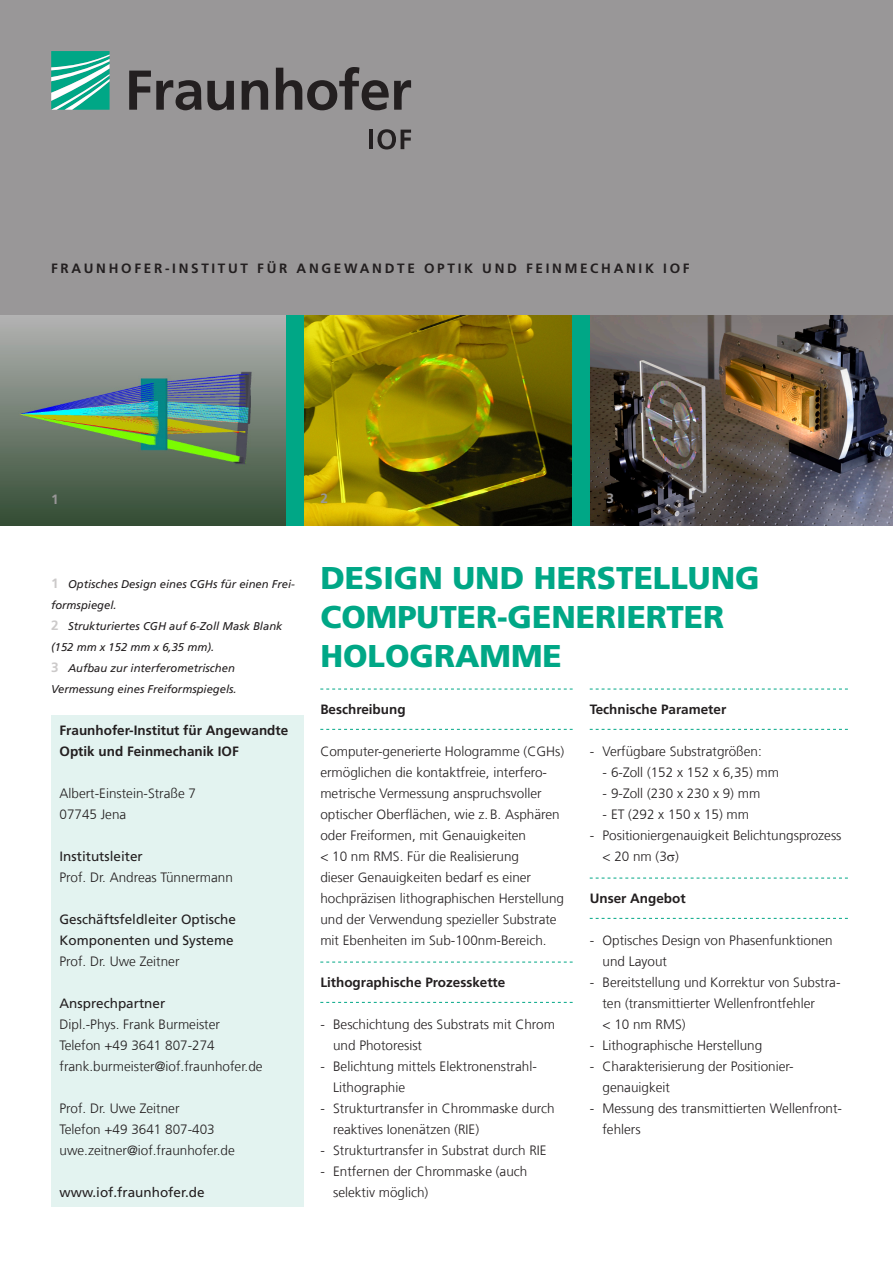
<style>
.page{position:relative;width:893px;height:1263px;background:#fff}
.page>*{position:absolute;margin:0;border:0;box-sizing:border-box;transform-origin:0 0}
._00_Titel{font:900 31.5px/39px "Frutiger LT Com";color:#00a786}
._06_Fließtext{font:300 13.5px/21px "Frutiger LT Com";color:#231f20}
._06_Fließtext-2{font:13.5px "Frutiger LT Com";color:#231f20}
._11_Zwischenüberschr{font:700 13.5px "Frutiger LT Com";color:#231f20}
._10_Institutsname{font:700 13.5px "Frutiger LT Com";letter-spacing:.2em;color:#231f20}
._07_Zwischenüberschr{font:700 13.5px/21px "Frutiger LT Com";color:#231f20}
.t1{font:700 13.5px "Frutiger LT Com";color:#999798}
._05_Marginalie_Bildu{font:italic 11.25px/21px "Frutiger LT Com";color:#231f20}
.s1{font-weight:700;font-style:normal;font-size:13.5px;color:#cccaca}
</style>
<div class="page">
<div style="left:0;top:0;width:893px;height:315px;background:#999798"></div>
<svg style="left:51px;top:51px;width:59px;height:59px;background:#4abda7"></svg>
<svg style="left:129px;top:67px;width:282px;height:43px"></svg>
<hr style="left:369px;top:130px;width:4px;height:19px;background:#231f20">
<svg style="left:377px;top:129px;width:34px;height:20px"></svg>
<div style="left:51px;top:715px;width:252px;height:491px;background:#e3f3f0"></div>
<svg style="left:320px;top:689px;width:253px;height:1px"></svg>
<svg style="left:320px;top:729px;width:253px;height:1px"></svg>
<svg style="left:320px;top:962px;width:253px;height:1px"></svg>
<svg style="left:320px;top:1002px;width:253px;height:1px"></svg>
<svg style="left:590px;top:689px;width:258px;height:1px"></svg>
<svg style="left:590px;top:729px;width:258px;height:1px"></svg>
<svg style="left:590px;top:878px;width:258px;height:1px"></svg>
<svg style="left:590px;top:918px;width:258px;height:1px"></svg>
<img style="left:303px;top:315px;width:269px;height:210px">
<img style="left:0;top:315px;width:286px;height:210px">
<div style="left:586px;top:315px;width:307px;height:213px;background:#231f20;opacity:.8"></div>
<div style="left:286px;top:315px;width:17px;height:210px;background:#00a786"></div>
<div style="left:572px;top:315px;width:17px;height:210px;background:#00a786"></div>
<p class="_10_Institutsname" style="left:51px;top:260px;width:640px">FRAUNHOFER-INSTITUT FÜR ANGEWANDTE OPTIK UND FEINMECHANIK IOF</p>
<p class="t1" style="left:51px;top:491px;width:9px">1</p>
<p class="t1" style="left:320px;top:491px;width:9px">2</p>
<p class="t1" style="left:606px;top:491px;width:9px">3</p>
<p class="_05_Marginalie_Bildu" style="left:51px;top:574px;width:245px"><span class="s1">1</span> Optisches Design eines CGHs für einen Frei&shy;formspiegel.</p>
<p class="_05_Marginalie_Bildu" style="left:51px;top:616px;width:233px"><span class="s1">2</span> Strukturiertes CGH auf 6-Zoll Mask Blank (152 mm x 152 mm x 6,35 mm).</p>
<p class="_05_Marginalie_Bildu" style="left:51px;top:658px;width:185px"><span class="s1">3</span> Aufbau zur interferometrischen</p>
<p class="_05_Marginalie_Bildu" style="left:51px;top:679px;width:187px">Vermessung eines Freiformspiegels.</p>
<p class="_07_Zwischenüberschr" style="left:60px;top:720px;width:230px">Fraunhofer-Institut für Angewandte<br>Optik und Feinmechanik IOF</p>
<p class="_06_Fließtext" style="left:60px;top:783px;width:138px">Albert-Einstein-Straße 7</p>
<p class="_06_Fließtext" style="left:60px;top:804px;width:68px">07745 Jena</p>
<p class="_06_Fließtext-2" style="left:60px;top:848px;width:85px">Institutsleiter</p>
<p class="_06_Fließtext" style="left:60px;top:867px;width:175px">Prof. Dr. Andreas Tünnermann</p>
<p class="_06_Fließtext-2" style="left:60px;top:911px;width:178px">Geschäftsfeldleiter Optische</p>
<p class="_06_Fließtext-2" style="left:60px;top:932px;width:176px">Komponenten und Systeme</p>
<p class="_06_Fließtext" style="left:60px;top:951px;width:122px">Prof. Dr. Uwe Zeitner</p>
<p class="_06_Fließtext-2" style="left:60px;top:995px;width:107px">Ansprechpartner</p>
<p class="_06_Fließtext" style="left:60px;top:1014px;width:162px">Dipl.-Phys. Frank Burmeister</p>
<p class="_06_Fließtext" style="left:60px;top:1035px;width:157px">Telefon +49 3641 807-274</p>
<p class="_06_Fließtext" style="left:60px;top:1056px;width:205px">frank.burmeister@iof.fraunhofer.de</p>
<p class="_06_Fließtext" style="left:60px;top:1098px;width:122px">Prof. Dr. Uwe Zeitner</p>
<p class="_06_Fließtext" style="left:60px;top:1119px;width:157px">Telefon +49 3641 807-403</p>
<p class="_06_Fließtext" style="left:60px;top:1140px;width:177px">uwe.zeitner@iof.fraunhofer.de</p>
<p class="_06_Fließtext-2" style="left:60px;top:1184px;width:147px">www.iof.fraunhofer.de</p>
<p class="_00_Titel" style="left:320px;top:558px;width:441px">DESIGN UND HERSTELLUNG<br>COMPUTER-GENERIERTER</p>
<p class="_00_Titel" style="left:320px;top:636px;width:243px">HOLOGRAMME</p>
<p class="_11_Zwischenüberschr" style="left:320px;top:701px;width:87px">Beschreibung</p>
<p class="_06_Fließtext" style="left:320px;top:741px;width:245px">Computer-generierte Hologramme (CGHs) ermöglichen die kontaktfreie, interfero&shy;metrische Vermessung anspruchsvoller optischer Oberflächen, wie z.B. Asphären oder Freiformen, mit Genauigkeiten<br>&lt; 10 nm RMS. Für die Realisierung<br>dieser Genauigkeiten bedarf es einer hochpräzisen lithographischen Herstellung und der Verwendung spezieller Substrate mit Ebenheiten im Sub-100nm-Bereich.</p>
<p class="_11_Zwischenüberschr" style="left:320px;top:974px;width:187px">Lithographische Prozesskette</p>
<p class="_06_Fließtext" style="left:333px;top:1014px;width:223px;text-indent:-13px">- Beschichtung des Substrats mit Chrom und Photoresist</p>
<p class="_06_Fließtext" style="left:333px;top:1056px;width:205px;text-indent:-13px">- Belichtung mittels Elektronenstrahl-<br>Lithographie</p>
<p class="_06_Fließtext" style="left:333px;top:1098px;width:223px;text-indent:-13px">- Strukturtransfer in Chrommaske durch reaktives Ionenätzen (RIE)</p>
<p class="_06_Fließtext" style="left:320px;top:1140px;width:228px">- Strukturtransfer in Substrat durch RIE</p>
<p class="_06_Fließtext" style="left:333px;top:1161px;width:196px;text-indent:-13px">- Entfernen der Chrommaske (auch selektiv möglich)</p>
<p class="_11_Zwischenüberschr" style="left:590px;top:701px;width:138px">Technische Parameter</p>
<p class="_06_Fließtext" style="left:590px;top:741px;width:174px">- Verfügbare Substratgrößen:</p>
<p class="_06_Fließtext" style="left:602px;top:762px;width:178px">- 6-Zoll (152 x 152 x 6,35) mm</p>
<p class="_06_Fließtext" style="left:602px;top:783px;width:159px">- 9-Zoll (230 x 230 x 9) mm</p>
<p class="_06_Fließtext" style="left:602px;top:804px;width:148px">- ET (292 x 150 x 15) mm</p>
<p class="_06_Fließtext" style="left:602px;top:825px;width:241px;text-indent:-13px">- Positioniergenauigkeit Belichtungsprozess &lt; 20 nm (3 )</p>
<p class="_11_Zwischenüberschr" style="left:590px;top:890px;width:97px">Unser Angebot</p>
<p class="_06_Fließtext" style="left:602px;top:930px;width:232px;text-indent:-13px">- Optisches Design von Phasenfunktionen und Layout</p>
<p class="_06_Fließtext" style="left:602px;top:972px;width:240px;text-indent:-13px">- Bereitstellung und Korrektur von Substra&shy;ten (transmittierter Wellenfrontfehler<br>&lt; 10 nm RMS)</p>
<p class="_06_Fließtext" style="left:590px;top:1035px;width:174px">- Lithographische Herstellung</p>
<p class="_06_Fließtext" style="left:602px;top:1056px;width:193px;text-indent:-13px">- Charakterisierung der Positionier&shy;genauigkeit</p>
<p class="_06_Fließtext" style="left:602px;top:1098px;width:241px;text-indent:-13px">- Messung des transmittierten Wellenfront&shy;fehlers</p>
</div>
